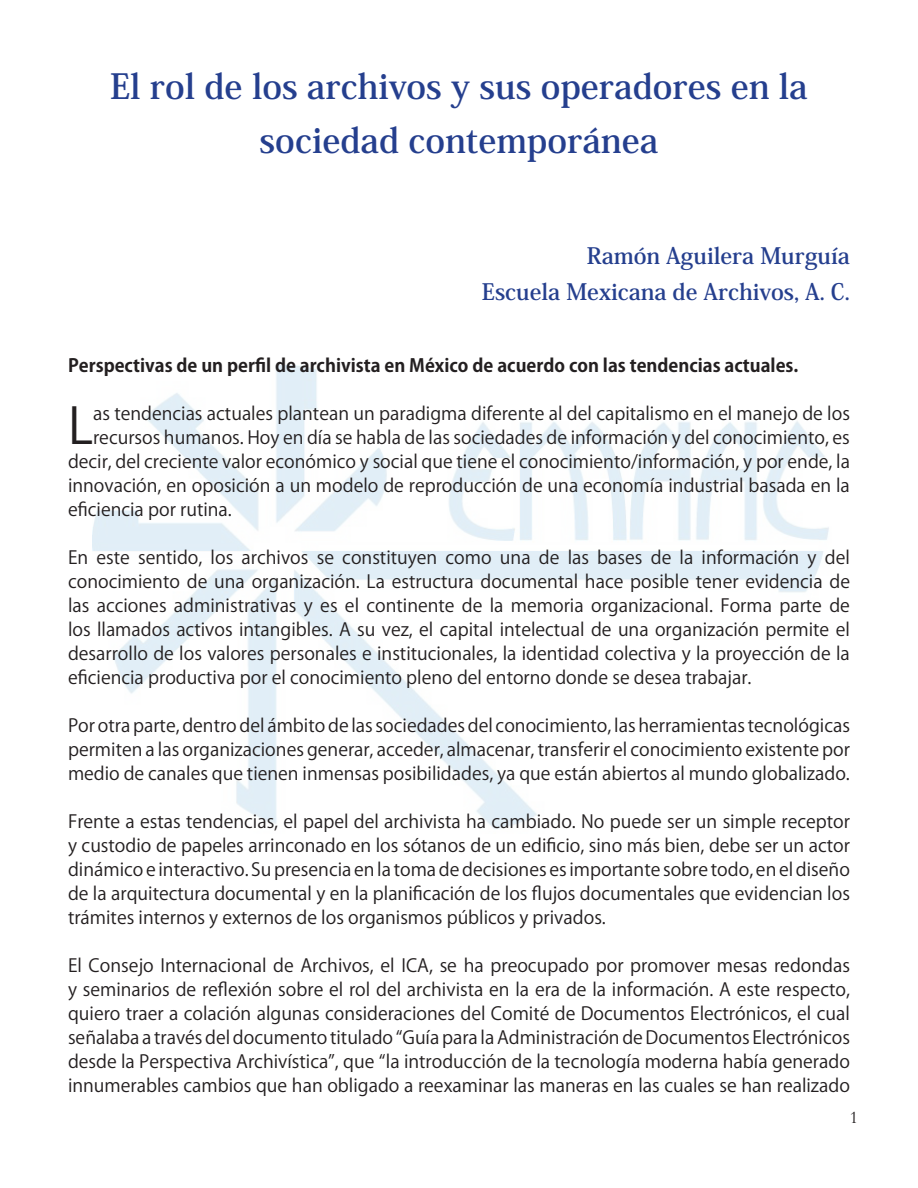
<style>
.page{position:relative;width:918px;height:1188px;background:#fff}
.page>*{position:absolute;margin:0;border:0;box-sizing:border-box;transform-origin:0 0}
.texto_normal{font:49.5px "Koz Go Pro";color:#231f20}
.titulo{font:700 34.5px/54px "Koz Min Pro";color:#253f8e;text-align:center}
.abstract{font:700 22.5px "Koz Min Pro";color:#253f8e}
.texto_normal-2{font:18px/24px "Koz Go Pro";color:#231f20;text-align:justify}
.texto_normal-3{font:700 18px "Koz Go Pro";color:#231f20}
.t1{font:18px "Garamond";color:#231f20}
</style>
<div class="page">
<img style="left:92px;top:366px;width:737px;height:463px">
<p class="titulo" style="left:110px;top:58px;width:699px">El rol de los archivos y sus operadores en la sociedad contemporánea</p>
<p class="abstract" style="left:587px;top:239px;width:265px">Ramón Aguilera Murguía</p>
<p class="abstract" style="left:482px;top:275px;width:370px">Escuela Mexicana de Archivos, A. C.</p>
<p class="texto_normal-3" style="left:68px;top:354px;width:732px">Perspectivas de un perfil de archivista en México de acuerdo con las tendencias actuales.</p>
<p class="texto_normal" style="left:68px;top:394px;width:27px">L</p>
<p class="texto_normal-2" style="left:93px;top:402px;width:758px">as tendencias actuales plantean un paradigma diferente al del capitalismo en el manejo de los</p>
<p class="texto_normal-2" style="left:93px;top:426px;width:758px">recursos humanos. Hoy en día se habla de las sociedades de información y del conocimiento, es</p>
<p class="texto_normal-2" style="left:68px;top:450px;width:783px">decir, del creciente valor económico y social que tiene el conocimiento/información, y por ende, la</p>
<p class="texto_normal-2" style="left:68px;top:474px;width:783px">innovación, en oposición a un modelo de reproducción de una economía industrial basada en la</p>
<p class="texto_normal-2" style="left:68px;top:498px;width:165px">eficiencia por rutina.</p>
<p class="texto_normal-2" style="left:68px;top:546px;width:784px">En este sentido, los archivos se constituyen como una de las bases de la información y del conocimiento de una organización. La estructura documental hace posible tener evidencia de las acciones administrativas y es el continente de la memoria organizacional. Forma parte de los llamados activos intangibles. A su vez, el capital intelectual de una organización permite el desarrollo de los valores personales e institucionales, la identidad colectiva y la proyección de la eficiencia productiva por el conocimiento pleno del entorno donde se desea trabajar.</p>
<p class="texto_normal-2" style="left:68px;top:714px;width:783px">Por otra parte, dentro del ámbito de las sociedades del conocimiento, las herramientas tecnológicas permiten a las organizaciones generar, acceder, almacenar, transferir el conocimiento existente por medio de canales que tienen inmensas posibilidades, ya que están abiertos al mundo globalizado.</p>
<p class="texto_normal-2" style="left:68px;top:810px;width:784px">Frente a estas tendencias, el papel del archivista ha cambiado. No puede ser un simple receptor y custodio de papeles arrinconado en los sótanos de un edificio, sino más bien, debe ser un actor dinámico e interactivo. Su presencia en la toma de decisiones es importante sobre todo, en el diseño de la arquitectura documental y en la planificación de los flujos documentales que evidencian los trámites internos y externos de los organismos públicos y privados.</p>
<p class="texto_normal-2" style="left:68px;top:954px;width:784px">El Consejo Internacional de Archivos, el ICA, se ha preocupado por promover mesas redondas y seminarios de reflexión sobre el rol del archivista en la era de la información. A este respecto, quiero traer a colación algunas consideraciones del Comité de Documentos Electrónicos, el cual señalaba a través del documento titulado “Guía para la Administración de Documentos Electrónicos desde la Perspectiva Archivística”, que “la introducción de la tecnología moderna había generado innumerables cambios que han obligado a reexaminar las maneras en las cuales se han realizado</p>
<p class="t1" style="left:850px;top:1105px;width:10px">1</p>
</div>
